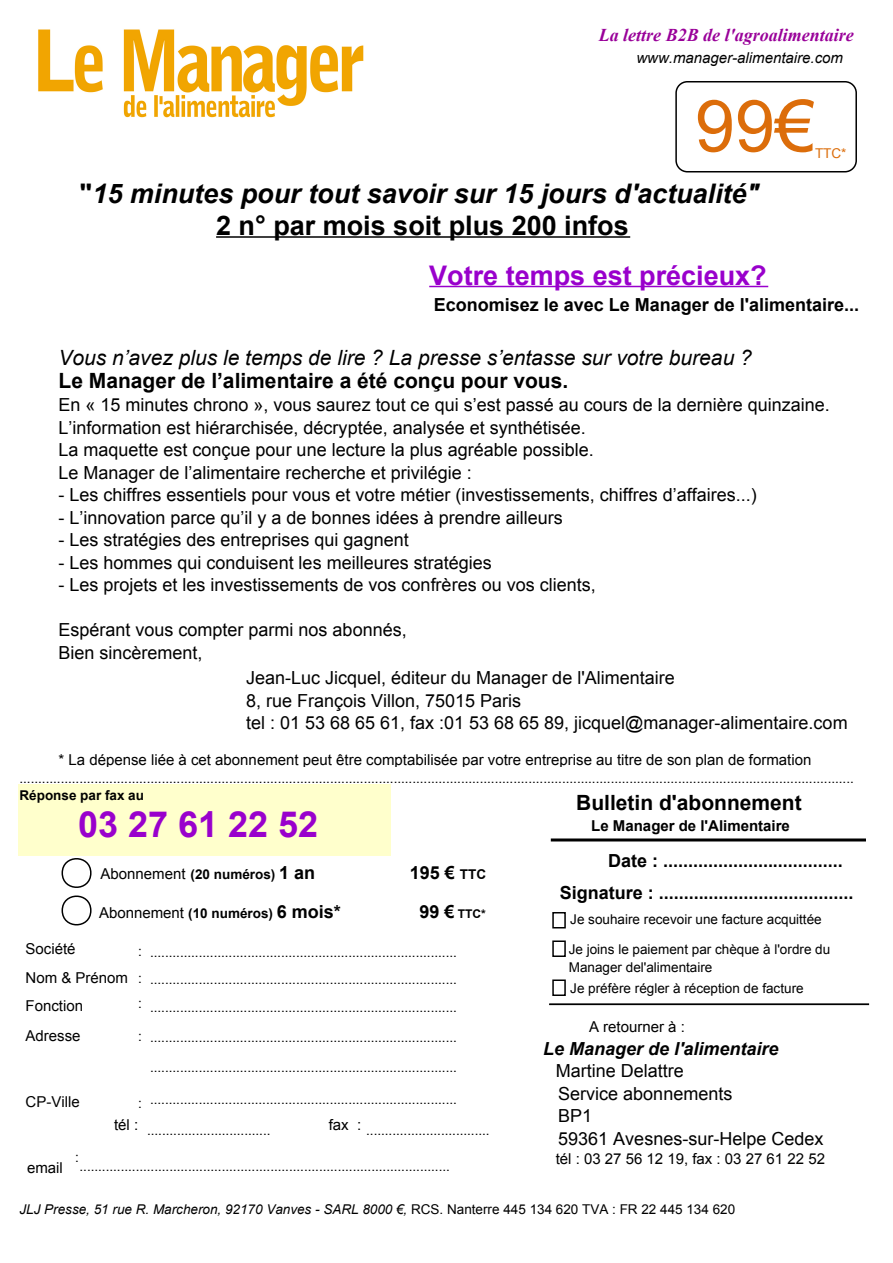
<style>
.page{position:relative;width:893px;height:1263px;background:#fff}
.page>*{position:absolute;margin:0;border:0;box-sizing:border-box;transform-origin:0 0}
.t1{font:72px "Arial";color:#dc6d0a}
.t2{font:700 36px "Arial";color:#90c}
.t3{font:italic 700 27px/33px "Arial";color:#000;text-align:center}
.t4{font:700 27px "Arial";color:#90c}
.t5{font:700 21px "Arial";color:#000}
.t6{font:italic 21px "Arial";color:#000}
.t7{font:18px/22.5px "Arial";color:#000}
.t8{font:700 18px/31.5px "Arial";color:#000}
.t9{font:italic 700 18px "Times New Roman";color:#909}
.t10{font:italic 700 18px "Arial";color:#000}
.t11{font:15px "Arial";color:#000}
.t12{font:italic 15px "Arial";color:#000}
.t13{font:700 15px "Arial";color:#000}
.t14{font:13.5px/27px "Arial";color:#000}
.t15{font:italic 13.5px "Arial";color:#000}
.t16{font:700 13.5px "Arial";color:#000}
.t17{font:13.5px "Arial";color:#dc6d0a}
.t18{font:700 12px "Arial";color:#000}
.s1{font-style:normal}
.s2{font-weight:400;font-size:15px}
.s3{font-size:18px}
.s4{font-size:13.5px}
</style>
<div class="page">
<div style="left:552px;top:912px;width:14px;height:16px;border:2px solid #000"></div>
<div style="left:552px;top:940px;width:14px;height:17px;border:2px solid #000"></div>
<div style="left:552px;top:980px;width:14px;height:16px;border:2px solid #000"></div>
<div style="left:549px;top:1004px;width:319px;height:1px;border:1px solid #000"></div>
<div style="left:550px;top:838px;width:316px;height:4px;border:2px solid #000"></div>
<hr style="left:216px;top:236px;width:414px;height:2px;background:#000">
<img style="left:38px;top:29px;width:326px;height:89px">
<div style="left:18px;top:784px;width:372px;height:72px;background:#ffc"></div>
<svg style="left:61px;top:858px;width:31px;height:68px"></svg>
<div style="left:675px;top:81px;width:181px;height:91px;border:2px solid #000;border-radius:11px"></div>
<hr style="left:429px;top:286px;width:339px;height:1px;background:#90c">
<h3 class="t9" style="left:598px;top:28px;width:256px">La lettre B2B de l'agroalimentaire</h3>
<p class="t12" style="left:636px;top:52px;width:208px">www.manager-alimentaire.com</p>
<h1 class="t1" style="left:694px;top:99px;width:122px">99€</h1>
<p class="t17" style="left:815px;top:148px;width:33px">TTC*</p>
<h3 class="t3" style="left:80px;top:179px;width:681px"><span class="s1">"</span>15 minutes pour tout savoir sur 15 jours d'actualité"<br><span class="s1">2 n° par mois soit plus 200 infos</span></h3>
<h3 class="t4" style="left:429px;top:265px;width:339px">Votre temps est précieux?</h3>
<h3 class="t8" style="left:434px;top:290px;width:427px">Economisez le avec Le Manager de l'alimentaire...</h3>
<h3 class="t6" style="left:58px;top:349px;width:694px">Vous n’avez plus le temps de lire ? La presse s’entasse sur votre bureau ?</h3>
<h3 class="t5" style="left:59px;top:373px;width:511px">Le Manager de l’alimentaire a été conçu pour vous.</h3>
<p class="t7" style="left:58px;top:395px;width:772px">En « 15 minutes chrono », vous saurez tout ce qui s’est passé au cours de la dernière quinzaine.<br>L’information est hiérarchisée, décryptée, analysée et synthétisée.<br>La maquette est conçue pour une lecture la plus agréable possible.<br>Le Manager de l’alimentaire recherche et privilégie :</p>
<h3 class="t7" style="left:58px;top:485px;width:699px">- Les chiffres essentiels pour vous et votre métier (investissements, chiffres d’affaires...)</h3>
<h3 class="t7" style="left:58px;top:508px;width:506px">- L’innovation parce qu’il y a de bonnes idées à prendre ailleurs</h3>
<h3 class="t7" style="left:58px;top:530px;width:351px">- Les stratégies des entreprises qui gagnent</h3>
<h3 class="t7" style="left:58px;top:553px;width:434px">- Les hommes qui conduisent les meilleures stratégies</h3>
<h3 class="t7" style="left:58px;top:575px;width:538px">- Les projets et les investissements de vos confrères ou vos clients,</h3>
<h3 class="t7" style="left:58px;top:620px;width:349px">Espérant vous compter parmi nos abonnés,<br>Bien sincèrement,</h3>
<h3 class="t7" style="left:246px;top:668px;width:603px">Jean-Luc Jicquel, éditeur du Manager de l'Alimentaire<br>8, rue François Villon, 75015 Paris<br>tel : 01 53 68 65 61, fax :01 53 68 65 89, jicquel@manager-alimentaire.com</h3>
<p class="t11" style="left:58px;top:754px;width:754px">* La dépense liée à cet abonnement peut être comptabilisée par votre entreprise au titre de son plan de formation</p>
<p class="t14" style="left:20px;top:766px;width:835px">...............................................................................................................................................................................................................................</p>
<p class="t16" style="left:20px;top:790px;width:126px">Réponse par fax au</p>
<h2 class="t2" style="left:78px;top:811px;width:242px">03 27 61 22 52</h2>
<p class="t16" style="left:100px;top:869px;width:216px"><span class="s2">Abonnement</span> (20 numéros) <span class="s3">1 an</span></p>
<h3 class="t8" style="left:410px;top:859px;width:78px">195 € <span class="s4">TTC</span></h3>
<p class="t16" style="left:99px;top:908px;width:243px"><span class="s2">Abonnement</span> (10 numéros) <span class="s3">6 mois*</span></p>
<p class="t18" style="left:419px;top:909px;width:68px"><span class="s3">99 €</span> TTC*</p>
<p class="t14" style="left:138px;top:939px;width:5px">: :</p>
<p class="t14" style="left:138px;top:991px;width:5px">:</p>
<p class="t14" style="left:138px;top:1024px;width:5px">:</p>
<p class="t11" style="left:26px;top:943px;width:51px">Société</p>
<p class="t14" style="left:150px;top:940px;width:308px">.................................................................................. ..................................................................................</p>
<p class="t14" style="left:150px;top:996px;width:308px">..................................................................................</p>
<p class="t14" style="left:150px;top:1026px;width:308px">..................................................................................</p>
<p class="t11" style="left:26px;top:972px;width:104px">Nom &amp; Prénom</p>
<p class="t11" style="left:26px;top:1000px;width:59px">Fonction</p>
<p class="t11" style="left:26px;top:1030px;width:57px">Adresse</p>
<p class="t11" style="left:26px;top:1096px;width:56px">CP-Ville</p>
<p class="t14" style="left:150px;top:1056px;width:308px">..................................................................................</p>
<p class="t14" style="left:138px;top:1092px;width:5px">:</p>
<p class="t11" style="left:114px;top:1119px;width:26px">tél :</p>
<p class="t14" style="left:150px;top:1087px;width:308px">..................................................................................</p>
<p class="t11" style="left:328px;top:1119px;width:34px">fax :</p>
<p class="t14" style="left:147px;top:1119px;width:125px">.................................</p>
<p class="t14" style="left:366px;top:1119px;width:125px">.................................</p>
<p class="t11" style="left:27px;top:1162px;width:37px">email</p>
<p class="t14" style="left:75px;top:1146px;width:5px">:</p>
<p class="t14" style="left:80px;top:1155px;width:372px">...................................................................................................</p>
<h3 class="t5" style="left:576px;top:795px;width:227px">Bulletin d'abonnement</h3>
<p class="t13" style="left:591px;top:820px;width:200px">Le Manager de l'Alimentaire</p>
<h3 class="t8" style="left:560px;top:847px;width:295px;text-indent:48px">Date : ....................................<br>Signature : .......................................</h3>
<p class="t14" style="left:570px;top:907px;width:253px">Je souhaire recevoir une facture acquittée</p>
<p class="t14" style="left:569px;top:942px;width:263px;line-height:18px">Je joins le paiement par chèque à l'ordre du<br>Manager del'alimentaire</p>
<p class="t14" style="left:570px;top:976px;width:235px">Je préfère régler à réception de facture</p>
<p class="t11" style="left:589px;top:1021px;width:97px">A retourner à :</p>
<h3 class="t10" style="left:543px;top:1041px;width:237px">Le Manager de l'alimentaire</h3>
<h3 class="t7" style="left:555px;top:1061px;width:269px">Martine Delattre<br>Service abonnements<br>BP1<br>59361 Avesnes-sur-Helpe Cedex</h3>
<p class="t11" style="left:555px;top:1153px;width:271px">tél : 03 27 56 12 19, fax : 03 27 61 22 52</p>
<p class="t15" style="left:20px;top:1204px;width:717px">JLJ Presse, 51 rue R. Marcheron, 92170 Vanves - SARL 8000 €, <span class="s1">RCS. Nanterre 445 134 620 TVA : FR 22 445 134 620</span></p>
</div>
